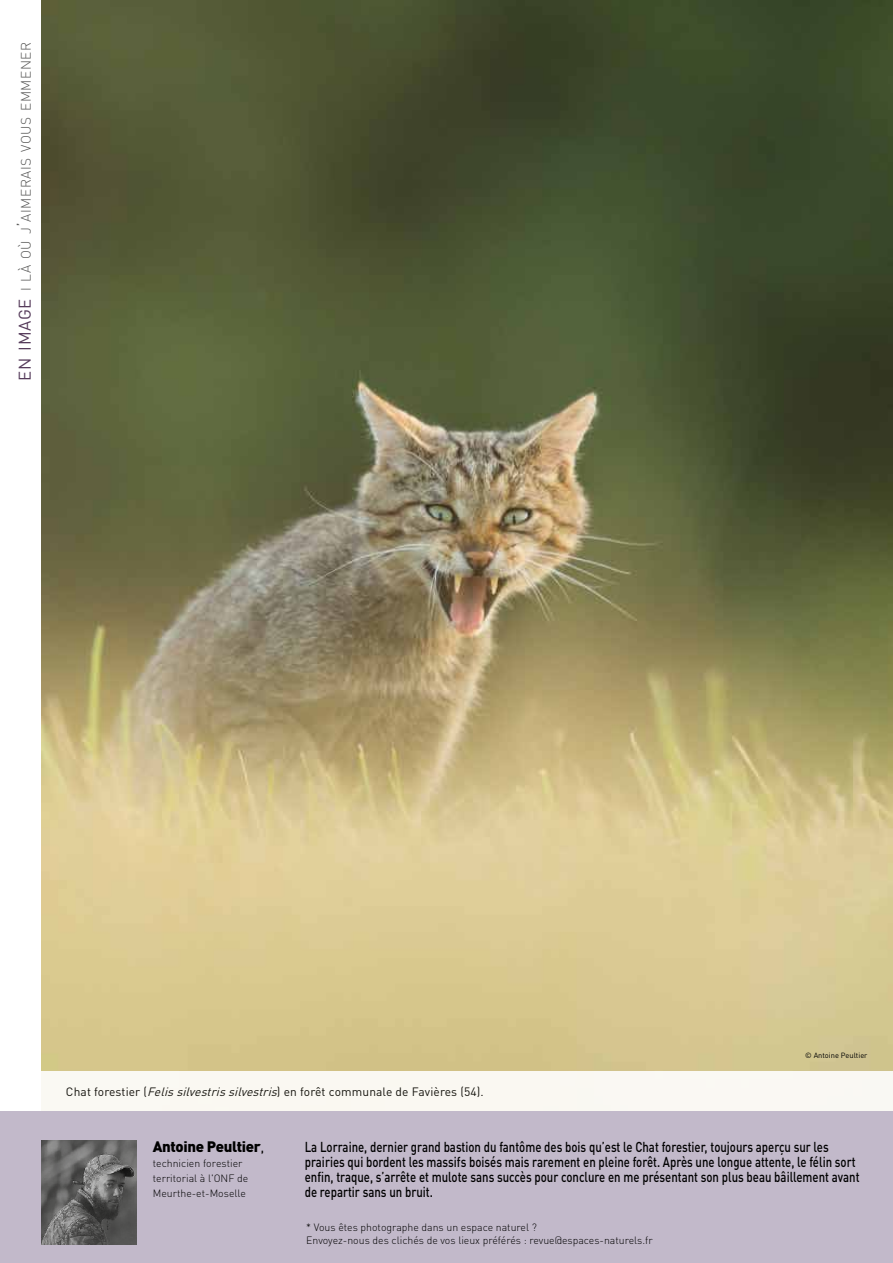
<style>
.page{position:relative;width:893px;height:1263px;background:#fff}
.page>*{position:absolute;margin:0;border:0;box-sizing:border-box;transform-origin:0 0}
.t1{font:900 15px "DIN Pro";letter-spacing:-.025em;color:#000}
.t2{font:500 14.25px/15px "DIN Pro";color:#000;scale:.8 1}
.t3{font:300 13.65px "DIN Pro";letter-spacing:.035em;color:#575756}
.t4{font:12px "DIN Pro";letter-spacing:.01em;color:#000}
.t5{font:300 10.5px/15px "DIN Pro";color:#000}
.t6{font:7.5px "DIN Pro";color:#000}
.s1{font-weight:400;font-size:16.8px;color:#563c5b}
.s2{font-size:19.5px}
.s3{font-style:italic}
.s4{font-weight:400}
</style>
<div class="page">
<img style="left:42px;top:0;width:851px;height:1071px">
<div style="left:42px;top:1071px;width:851px;height:41px;background:#faf8f3"></div>
<div style="left:0;top:1111px;width:893px;height:152px;background:#c2b9ca"></div>
<img style="left:42px;top:1141px;width:95px;height:103px">
<p class="t3" style="left:17px;top:381px;width:340px;rotate:-90deg"><span class="s1">en image</span> i là où j<span class="s2">’</span>aimerais vous emmener</p>
<p class="t4" style="left:66px;top:1084px;width:419px">Chat forestier (<span class="s3">Felissilvestrissilvestris</span>) en forêt communale de Favières (54).</p>
<p class="t6" style="left:805px;top:1050px;width:64px">© Antoine Peultier</p>
<p class="t1" style="left:153px;top:1136px;width:113px">Antoine Peultier<span class="s4">,</span></p>
<p class="t5" style="left:153px;top:1155px;width:97px">technicien forestier territorial à l'ONF de<br>Meurthe-et-Moselle</p>
<p class="t2" style="left:305px;top:1138px;width:695px">La Lorraine, dernier grand bastion du fantôme des bois qu’est le Chat forestier, toujours aperçu sur les prairies qui bordent les massifs boisés mais rarement en pleine forêt. Après une longue attente, le félin sort enfin, traque, s’arrête et mulote sans succès pour conclure en me présentant son plus beau bâillement avant de repartir sans un bruit.</p>
<p class="t5" style="left:306px;top:1220px;width:348px;line-height:13.5px">* Vous êtes photographe dans un espace naturel ?<br>Envoyez-nous des clichés de vos lieux préférés : revue@espaces-naturels.fr</p>
</div>
